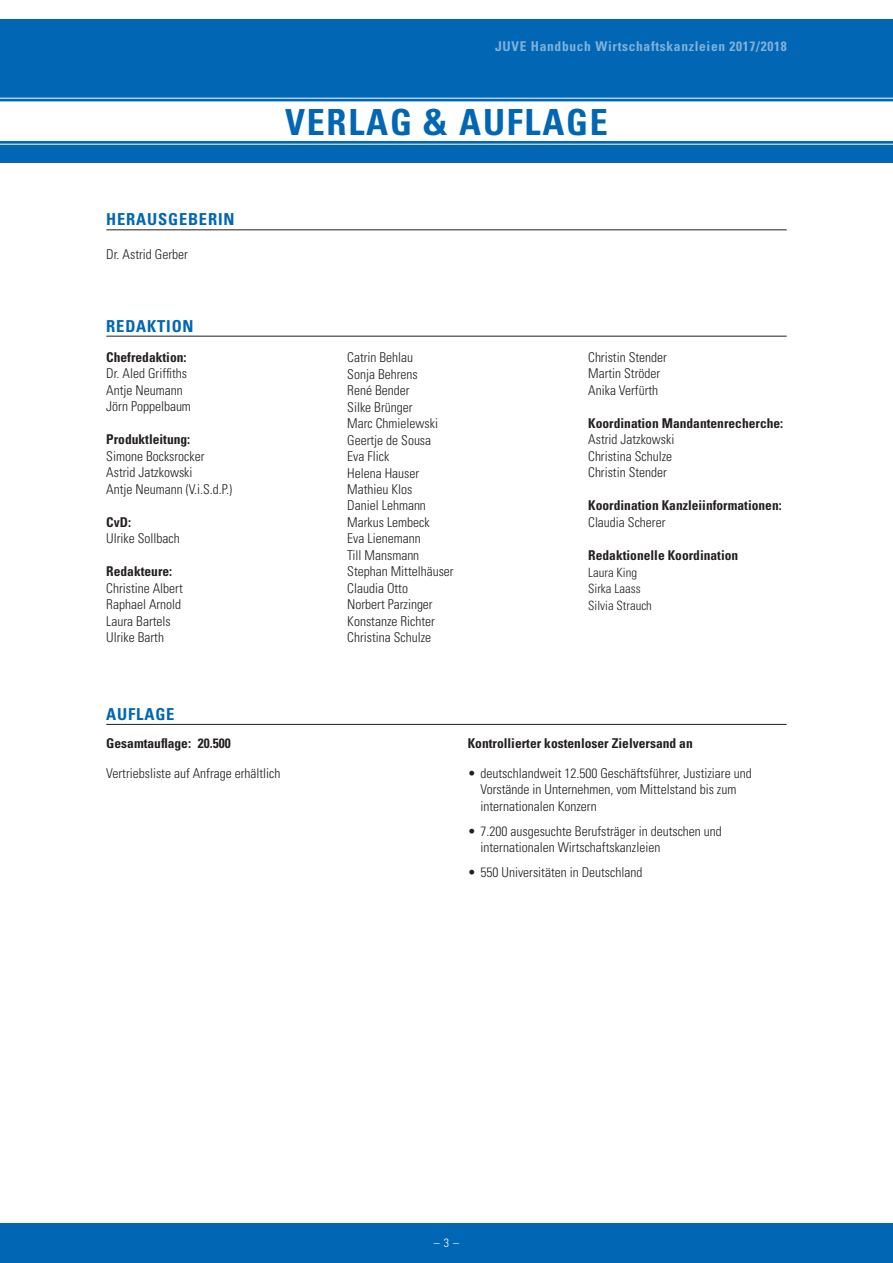
<style>
.page{position:relative;width:893px;height:1263px;background:#fff}
.page>*{position:absolute;margin:0;border:0;box-sizing:border-box;transform-origin:0 0}
.t1{font:700 condensed 36px "Univers";letter-spacing:.05em;color:#0166b3}
.t2{font:700 condensed 16.5px "Univers";letter-spacing:.05em;color:#0166b3}
.t3{font:300 condensed 13.5px/16.5px "Univers";color:#231f20}
.t4{font:700 condensed 13.5px "Univers";color:#231f20}
.t5{font:700 condensed 13.5px "Univers";letter-spacing:.05em;color:#fff}
.t6{font:300 condensed 12.75px/16.5px "Univers";color:#231f20}
.t7{font:300 condensed 12px "Univers";color:#fff}
</style>
<div class="page">
<div style="left:0;top:1223px;width:893px;height:40px;background:#0166b3"></div>
<div style="left:0;top:19px;width:893px;height:144px;background:#0166b3"></div>
<hr style="left:106px;top:336px;width:681px;height:1px;background:#231f20">
<hr style="left:106px;top:724px;width:681px;height:1px;background:#231f20">
<hr style="left:106px;top:230px;width:681px;height:1px;background:#231f20">
<svg style="left:0;top:97px;width:893px;height:48px;background:#dceaf4"></svg>
<p class="t5" style="left:495px;top:38px;width:293px">JUVE Handbuch Wirtschaftskanzleien 2017/2018</p>
<p class="t2" style="left:106px;top:209px;width:130px">HERAUSGEBERIN</p>
<p class="t3" style="left:106px;top:245px;width:83px">Dr. Astrid Gerber</p>
<p class="t2" style="left:106px;top:316px;width:89px">REDAKTION</p>
<p class="t4" style="left:106px;top:349px;width:82px">Chefredaktion:</p>
<p class="t3" style="left:106px;top:365px;width:86px">Dr. Aled Griffiths<br>Antje Neumann<br>Jörn Poppelbaum</p>
<p class="t4" style="left:106px;top:431px;width:86px">Produktleitung:</p>
<p class="t3" style="left:106px;top:448px;width:127px">Simone Bocksrocker<br>Astrid Jatzkowski<br>Antje Neumann (V.i.S.d.P.)</p>
<p class="t4" style="left:106px;top:514px;width:26px">CvD:</p>
<p class="t3" style="left:106px;top:530px;width:75px">Ulrike Sollbach</p>
<p class="t4" style="left:106px;top:563px;width:68px">Redakteure:</p>
<p class="t3" style="left:106px;top:580px;width:78px">Christine Albert<br>Raphael Arnold<br>Laura Bartels<br>Ulrike Barth</p>
<p class="t2" style="left:106px;top:704px;width:70px">AUFLAGE</p>
<h1 class="t1" style="left:285px;top:100px;width:324px">VERLAG &amp; AUFLAGE</h1>
<p class="t3" style="left:347px;top:349px;width:108px">Catrin Behlau<br>Sonja Behrens<br>René Bender<br>Silke Brünger<br>Marc Chmielewski<br>Geertje de Sousa<br>Eva Flick<br>Helena Hauser<br>Mathieu Klos<br>Daniel Lehmann<br>Markus Lembeck<br>Eva Lienemann<br>Till Mansmann<br>Stephan Mittelhäuser<br>Claudia Otto<br>Norbert Parzinger<br>Konstanze Richter<br>Christina Schulze</p>
<p class="t3" style="left:588px;top:349px;width:80px">Christin Stender<br>Martin Ströder<br>Anika Verfürth</p>
<p class="t4" style="left:588px;top:415px;width:196px">Koordination Mandantenrecherche:</p>
<p class="t3" style="left:588px;top:431px;width:88px">Astrid Jatzkowski<br>Christina Schulze<br>Christin Stender</p>
<p class="t4" style="left:588px;top:497px;width:195px">Koordination Kanzleiinformationen:</p>
<p class="t3" style="left:588px;top:514px;width:79px">Claudia Scherer</p>
<p class="t4" style="left:588px;top:547px;width:152px">Redaktionelle Koordination</p>
<p class="t6" style="left:588px;top:564px;width:65px">Laura King<br>Sirka Laass<br>Silvia Strauch</p>
<p class="t4" style="left:106px;top:735px;width:126px">Gesamtauflage: 20.500</p>
<p class="t3" style="left:106px;top:764px;width:176px">Vertriebsliste auf Anfrage erhältlich</p>
<p class="t4" style="left:468px;top:735px;width:226px">Kontrollierter kostenloser Zielversand an</p>
<p class="t3" style="left:480px;top:764px;width:273px;text-indent:-13px">• deutschlandweit 12.500 Geschäftsführer, Justiziare und<br>Vorstände in Unternehmen, vom Mittelstand bis zum internationalen Konzern</p>
<p class="t3" style="left:480px;top:822px;width:243px;text-indent:-13px">• 7.200 ausgesuchte Berufsträger in deutschen und internationalen Wirtschaftskanzleien</p>
<p class="t3" style="left:468px;top:864px;width:176px">• 550 Universitäten in Deutschland</p>
<p class="t7" style="left:434px;top:1236px;width:27px">– 3 –</p>
</div>
